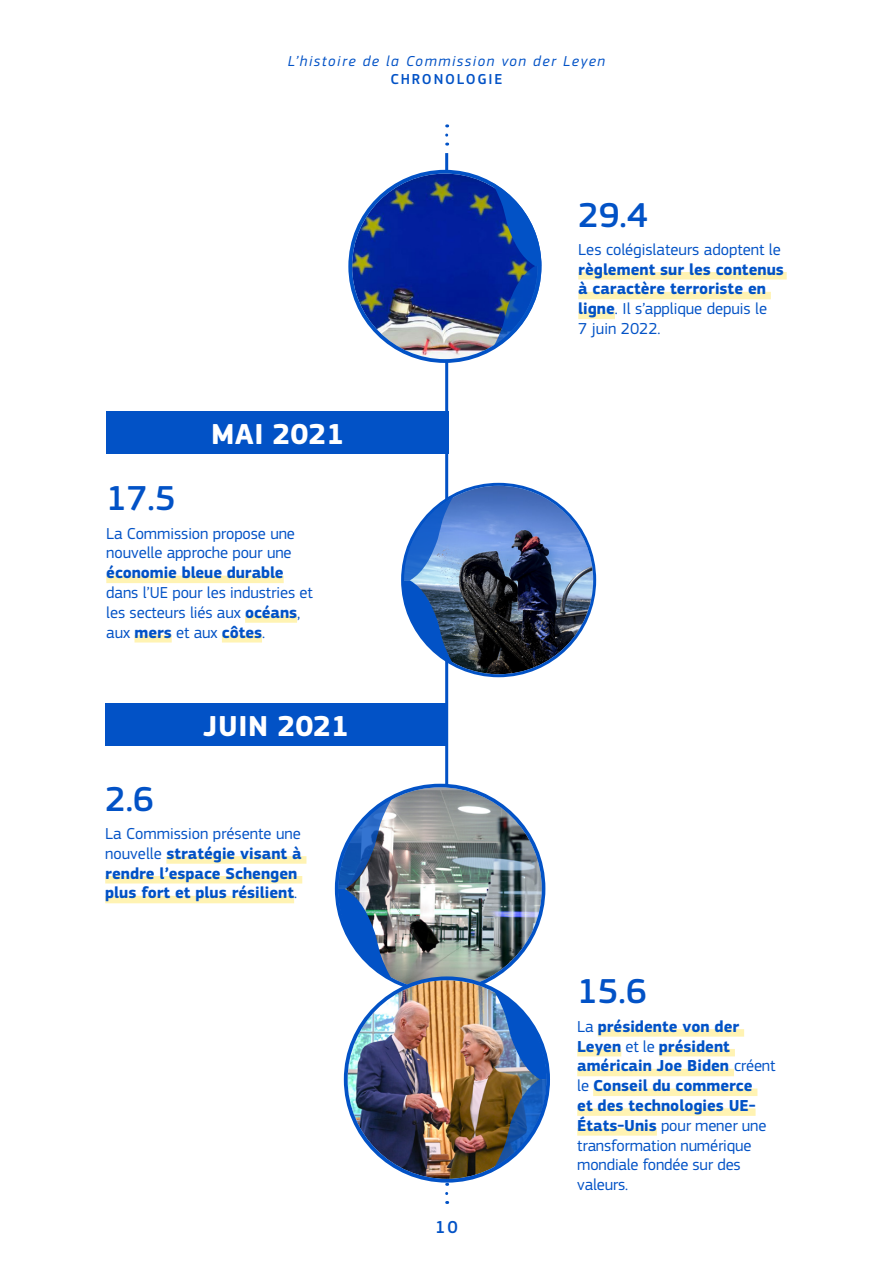
<style>
.page{position:relative;width:893px;height:1263px;background:#fff}
.page>*{position:absolute;margin:0;border:0;box-sizing:border-box;transform-origin:0 0}
.Body_text_blue{font:500 36px "EC Square Sans Pro";color:#0252c6}
.Month_title_blue__h3{font:700 30px "EC Square Sans Pro";color:#fff}
.t1{font:500 18px "EC Square Sans Pro";color:#0252c6}
.Body_text_blue-2{font:700 16.5px/19.8px "EC Square Sans Pro";color:#0252c6}
.Body_text_blue-3{font:16.5px/19.8px "EC Square Sans Pro";letter-spacing:-.005em;color:#0252c6}
.t2{font:italic 15px "EC Square Sans Pro";letter-spacing:.1em;color:#0252c6}
.t3{font:500 15px "EC Square Sans Pro";letter-spacing:.12em;color:#0252c6}
.s1{font-weight:700}
.s2{font-weight:400}
</style>
<div class="page">
<hr style="left:445px;top:153px;width:3px;height:1026px;background:#0252c6">
<img style="left:352px;top:174px;width:186px;height:185px;border-radius:93px">
<svg style="left:491px;top:182px;width:50px;height:168px"></svg>
<img style="left:404px;top:486px;width:189px;height:188px;border-radius:94px">
<svg style="left:403px;top:495px;width:51px;height:170px"></svg>
<svg style="left:445px;top:1193px;width:3px;height:11px"></svg>
<svg style="left:445px;top:135px;width:3px;height:11px"></svg>
<img style="left:338px;top:787px;width:204px;height:203px;border-radius:101px">
<img style="left:338px;top:797px;width:55px;height:183px">
<img style="left:348px;top:980px;width:198px;height:199px;border-radius:99px">
<img style="left:493px;top:990px;width:54px;height:178px">
<div style="left:578px;top:272px;width:209px;height:7px;background:#fff3b3"></div>
<div style="left:578px;top:292px;width:193px;height:7px;background:#fff3b3"></div>
<div style="left:578px;top:312px;width:37px;height:7px;background:#fff3b3"></div>
<div style="left:106px;top:411px;width:343px;height:43px;background:#0252c6"></div>
<div style="left:106px;top:576px;width:178px;height:7px;background:#fff3b3"></div>
<div style="left:245px;top:615px;width:52px;height:8px;background:#fff3b3"></div>
<div style="left:134px;top:635px;width:38px;height:7px;background:#fff3b3"></div>
<div style="left:222px;top:635px;width:40px;height:7px;background:#fff3b3"></div>
<div style="left:105px;top:703px;width:342px;height:43px;background:#0252c6"></div>
<div style="left:166px;top:856px;width:140px;height:8px;background:#fff3b3"></div>
<div style="left:105px;top:876px;width:197px;height:7px;background:#fff3b3"></div>
<div style="left:105px;top:896px;width:189px;height:7px;background:#fff3b3"></div>
<div style="left:598px;top:1029px;width:146px;height:8px;background:#fff3b3"></div>
<div style="left:577px;top:1049px;width:44px;height:7px;background:#fff3b3"></div>
<div style="left:659px;top:1049px;width:76px;height:7px;background:#fff3b3"></div>
<div style="left:577px;top:1069px;width:157px;height:7px;background:#fff3b3"></div>
<div style="left:593px;top:1088px;width:164px;height:8px;background:#fff3b3"></div>
<div style="left:577px;top:1108px;width:179px;height:8px;background:#fff3b3"></div>
<div style="left:577px;top:1128px;width:80px;height:8px;background:#fff3b3"></div>
<p class="t2" style="left:288px;top:53px;width:319px">L’histoire de la Commission von der Leyen</p>
<p class="t3" style="left:390px;top:71px;width:113px">CHRONOLOGIE</p>
<h2 class="Month_title_blue__h3" style="left:211px;top:416px;width:135px">MAI 2021</h2>
<p class="Body_text_blue" style="left:106px;top:477px;width:71px">17.5</p>
<p class="Body_text_blue-3" style="left:106px;top:523px;width:208px">La Commission propose une nouvelle approche pour une <span class="s1">économie bleue durable </span>dans l’UE pour les industries et les secteurs liés aux <span class="s1">océans</span>, aux <span class="s1">mers</span> et aux <span class="s1">côtes</span>.</p>
<h2 class="Month_title_blue__h3" style="left:203px;top:708px;width:147px">JUIN 2021</h2>
<p class="Body_text_blue" style="left:105px;top:778px;width:50px">2.6</p>
<p class="Body_text_blue-2" style="left:105px;top:824px;width:198px"><span class="s2">La Commission présente une nouvelle</span> stratégie visant à rendre l’espace Schengen plus fort et plus résilient<span class="s2">.</span></p>
<p class="t1" style="left:435px;top:1216px;width:24px">10</p>
<p class="Body_text_blue" style="left:578px;top:194px;width:71px">29.4</p>
<p class="Body_text_blue-3" style="left:578px;top:240px;width:207px">Les colégislateurs adoptent le <span class="s1">règlement sur les contenus à caractère terroriste en ligne</span>. Il s’applique depuis le<br>7 juin 2022.</p>
<p class="Body_text_blue" style="left:577px;top:970px;width:71px">15.6</p>
<p class="Body_text_blue-2" style="left:577px;top:1017px;width:200px"><span class="s2">La</span> présidente von der<br>Leyen <span class="s2">et le</span> président américain Joe Biden <span class="s2">créent le</span> Conseil du commerce<br>et des technologies UE-<br>États-Unis <span class="s2">pour mener une transformation numérique mondiale fondée sur des valeurs.</span></p>
</div>
